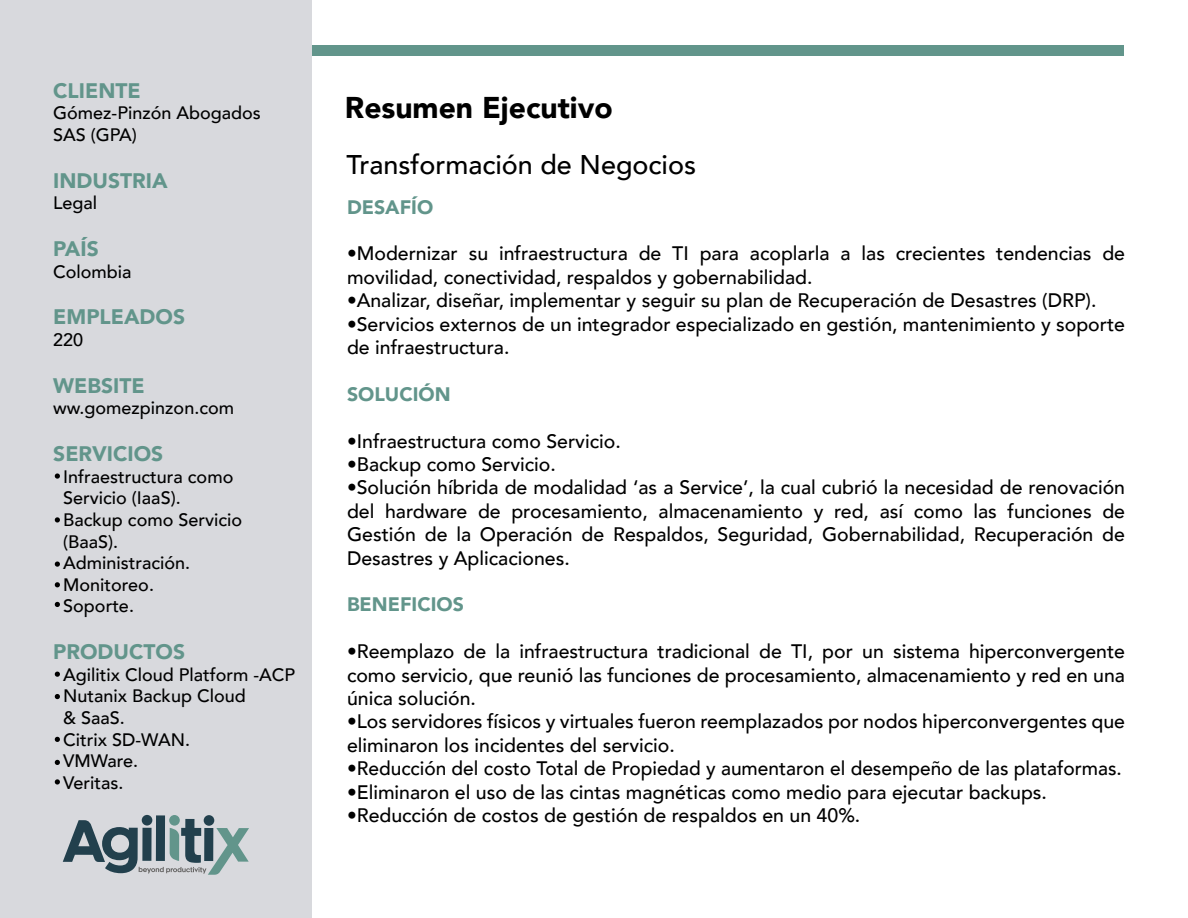
<style>
.page{position:relative;width:1188px;height:918px;background:#fff}
.page>*{position:absolute;margin:0;border:0;box-sizing:border-box;transform-origin:0 0}
.t1{font:900 30px "Avenir";color:#000}
.t2{font:500 27px "Avenir";color:#000}
.t3{font:900 21px "Avenir";color:#62958b}
.t4{font:500 19.5px/23.4px "Avenir";color:#000}
.t5{font:900 19.5px "Avenir";color:#62958b}
.t6{font:500 18px/21.6px "Avenir";color:#000}
</style>
<div class="page">
<div style="left:64px;top:46px;width:1060px;height:10px;background:#62958b"></div>
<div style="left:0;top:0;width:311px;height:918px;background:#d8d9dd"></div>
<svg style="left:55px;top:473px;width:5px;height:6px"></svg>
<svg style="left:55px;top:517px;width:5px;height:6px"></svg>
<svg style="left:55px;top:562px;width:5px;height:5px"></svg>
<svg style="left:55px;top:582px;width:5px;height:5px"></svg>
<svg style="left:55px;top:602px;width:5px;height:5px"></svg>
<svg style="left:55px;top:672px;width:5px;height:5px"></svg>
<svg style="left:55px;top:694px;width:5px;height:5px"></svg>
<svg style="left:55px;top:779px;width:5px;height:6px"></svg>
<svg style="left:55px;top:737px;width:5px;height:5px"></svg>
<svg style="left:55px;top:760px;width:5px;height:5px"></svg>
<div style="left:156px;top:815px;width:9px;height:46px;background:#22404d"></div>
<div style="left:169px;top:815px;width:11px;height:11px;background:#62958b;border-radius:50%"></div>
<div style="left:204px;top:815px;width:10px;height:11px;background:#22404d;border-radius:50%"></div>
<div style="left:142px;top:815px;width:10px;height:11px;background:#22404d;border-radius:50%"></div>
<svg style="left:63px;top:819px;width:186px;height:56px"></svg>
<p class="t3" style="left:53px;top:72px;width:89px">CLIENTE</p>
<p class="t6" style="left:53px;top:101px;width:209px">Gómez-Pinzón Abogados<br>SAS (GPA)</p>
<p class="t3" style="left:53px;top:162px;width:116px">INDUSTRIA</p>
<p class="t6" style="left:53px;top:191px;width:46px">Legal</p>
<p class="t3" style="left:53px;top:231px;width:47px">PAÍS</p>
<p class="t6" style="left:53px;top:260px;width:80px">Colombia</p>
<p class="t3" style="left:53px;top:299px;width:133px">EMPLEADOS</p>
<p class="t6" style="left:53px;top:328px;width:32px">220</p>
<p class="t3" style="left:53px;top:367px;width:93px">WEBSITE</p>
<p class="t6" style="left:53px;top:396px;width:182px">ww.gomezpinzon.com</p>
<p class="t3" style="left:53px;top:436px;width:112px">SERVICIOS</p>
<p class="t6" style="left:63px;top:465px;width:180px">Infraestructura como<br>Servicio (IaaS).<br>Backup como Servicio (BaaS).<br>Administración.<br>Monitoreo.<br>Soporte.</p>
<p class="t3" style="left:53px;top:634px;width:133px">PRODUCTOS</p>
<p class="t6" style="left:63px;top:663px;width:234px">Agilitix Cloud Platform -ACP<br>Nutanix Backup Cloud<br>&amp; SaaS.<br>Citrix SD-WAN.<br>VMWare.<br>Veritas.</p>
<h1 class="t1" style="left:345px;top:82px;width:269px">Resumen Ejecutivo</h1>
<h2 class="t2" style="left:346px;top:141px;width:351px">Transformación de Negocios</h2>
<p class="t5" style="left:347px;top:190px;width:88px">DESAFÍO</p>
<p class="t4" style="left:347px;top:241px;width:780px">•Modernizar su infraestructura de TI para acoplarla a las crecientes tendencias de movilidad, conectividad, respaldos y gobernabilidad.</p>
<p class="t4" style="left:347px;top:288px;width:751px">•Analizar, diseñar, implementar y seguir su plan de Recuperación de Desastres (DRP).</p>
<p class="t4" style="left:347px;top:311px;width:780px">•Servicios externos de un integrador especializado en gestión, mantenimiento y soporte de infraestructura.</p>
<p class="t5" style="left:347px;top:377px;width:105px">SOLUCIÓN</p>
<p class="t4" style="left:347px;top:428px;width:275px">•Infraestructura como Servicio.</p>
<p class="t4" style="left:347px;top:451px;width:210px">•Backup como Servicio.</p>
<p class="t4" style="left:347px;top:475px;width:780px;text-align:justify">•Solución híbrida de modalidad ‘as a Service’, la cual cubrió la necesidad de renovación del hardware de procesamiento, almacenamiento y red, así como las funciones de Gestión de la Operación de Respaldos, Seguridad, Gobernabilidad, Recuperación de Desastres y Aplicaciones.</p>
<p class="t5" style="left:347px;top:588px;width:118px">BENEFICIOS</p>
<p class="t4" style="left:347px;top:639px;width:780px;text-align:justify">•Reemplazo de la infraestructura tradicional de TI, por un sistema hiperconvergente como servicio, que reunió las funciones de procesamiento, almacenamiento y red en una única solución.</p>
<p class="t4" style="left:347px;top:709px;width:780px">•Los servidores físicos y virtuales fueron reemplazados por nodos hiperconvergentes que eliminaron los incidentes del servicio.</p>
<p class="t4" style="left:347px;top:756px;width:776px">•Reducción del costo Total de Propiedad y aumentaron el desempeño de las plataformas.</p>
<p class="t4" style="left:347px;top:779px;width:702px">•Eliminaron el uso de las cintas magnéticas como medio para ejecutar backups.</p>
<p class="t4" style="left:347px;top:802px;width:515px">•Reducción de costos de gestión de respaldos en un 40%.</p>
</div>
